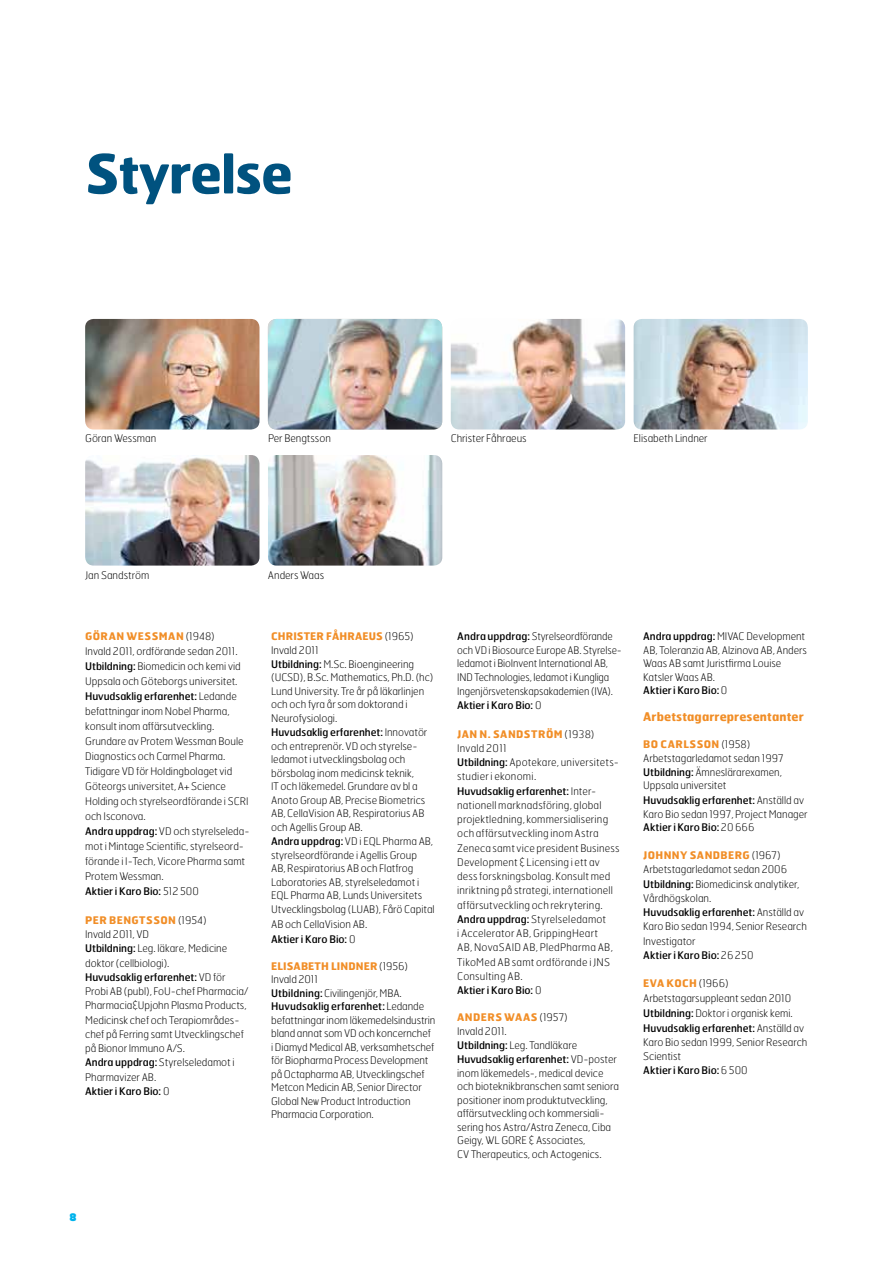
<style>
.page{position:relative;width:893px;height:1263px;background:#fff}
.page>*{position:absolute;margin:0;border:0;box-sizing:border-box;transform-origin:0 0}
.t1{font:700 54px "Hermes";letter-spacing:-.02em;color:#00527f}
.t2{font:700 12px "Hermes";letter-spacing:.01em;color:#f18e27}
.t3{font:100 10.5px/13.6px "Hermes";letter-spacing:-.005em;color:#000}
.t4{font:100 10.5px/14.2px "Hermes";letter-spacing:.015em;color:#000}
.t5{font:900 10.5px "Hermes";color:#00b3ec}
.s1{font-weight:700;color:#f18e27}
.s2{font-weight:400}
</style>
<div class="page">
<img style="left:451px;top:319px;width:174px;height:110px">
<img style="left:634px;top:319px;width:174px;height:110px">
<img style="left:268px;top:455px;width:174px;height:111px">
<img style="left:268px;top:319px;width:174px;height:110px">
<img style="left:85px;top:319px;width:174px;height:110px">
<img style="left:85px;top:455px;width:174px;height:111px">
<h1 class="t1" style="left:85px;top:138px;width:209px">STYRELSE</h1>
<p class="t3" style="left:85px;top:431px;width:73px">Göran Wessman</p>
<p class="t3" style="left:268px;top:431px;width:64px">Per Bengtsson</p>
<p class="t3" style="left:451px;top:431px;width:77px">Christer Fåhraeus</p>
<p class="t3" style="left:634px;top:431px;width:76px">Elisabeth Lindner</p>
<p class="t3" style="left:85px;top:568px;width:66px">Jan Sandström</p>
<p class="t3" style="left:268px;top:568px;width:58px">Anders Waas</p>
<p class="t3" style="left:85px;top:629px;width:166px;line-height:15px"><span class="s1">GÖRAN WESSMAN</span> (1948)<br>Invald 2011, ordförande sedan 2011.<br><span class="s2">Utbildning:</span> Biomedicin och kemi vid<br>Uppsala och Göteborgs universitet.<br><span class="s2">Huvudsaklig erfarenhet:</span> Ledande befattningar inom Nobel Pharma, konsult inom affärsutveckling.<br>Grundare av Protem Wessman Boule<br>Diagnostics och Carmel Pharma.<br>Tidigare VD för Holdingbolaget vid<br>Göteorgs universitet, A+ Science<br>Holding och styrelseordförande i SCRI och Isconova.<br><span class="s2">Andra uppdrag:</span> VD och styrelseleda&shy;mot i Mintage Scientific, styrelseord&shy;förande i I -Tech, Vicore Pharma samt<br>Protem Wessman.<br><span class="s2">Aktier i Karo Bio:</span> 512 500</p>
<p class="t3" style="left:85px;top:912px;width:165px;line-height:14.2px"><span class="s1">PER BENGTSSON</span> (1954)<br>Invald 2011, VD<br><span class="s2">Utbildning:</span> Leg. läkare, Medicine doktor (cellbiologi).<br><span class="s2">Huvudsaklig erfarenhet:</span> VD för<br>Probi AB (publ), FoU-chef Pharmacia/<br>Pharmacia&amp;Upjohn Plasma Products,<br>Medicinsk chef och Terapiområdes&shy;chef på Ferring samt Utvecklingschef på Bionor Immuno A/S.<br><span class="s2">Andra uppdrag:</span> Styrelseledamot i<br>Pharmavizer AB.<br><span class="s2">Aktier i Karo Bio:</span> 0</p>
<p class="t3" style="left:271px;top:629px;width:165px"><span class="s1">CHRISTER FÅHRAEUS</span> (1965)<br>Invald 2011<br><span class="s2">Utbildning:</span> M.Sc. Bioengineering (UCSD), B.Sc. Mathematics, Ph.D. (hc)<br>Lund University. Tre år på läkarlinjen och och fyra år som doktorand i<br>Neurofysiologi.<br><span class="s2">Huvudsaklig erfarenhet:</span> I nnovatör och entreprenör. VD och styrelse&shy;ledamot i utvecklingsbolag och börsbolag inom medicinsk teknik,<br>IT och läkemedel. Grundare av bl a<br>Anoto G roup AB, Precise Biometrics<br>AB, CellaVision AB, Respiratorius AB och Agellis Group AB.<br><span class="s2">Andra uppdrag:</span> VD i EQL Pharma AB, styrelseordförande i Agellis G roup<br>AB, Respiratorius AB och Flatfrog<br>Laboratories AB, styrelseledamot i<br>EQL Pharma AB, Lunds Universitets<br>Utvecklingsbolag (LUAB), Fårö Capital</p>
<p class="t3" style="left:271px;top:916px;width:98px;line-height:15px">AB och CellaVision AB.<br><span class="s2">Aktier i Karo Bio:</span> 0</p>
<p class="t3" style="left:271px;top:959px;width:166px"><span class="s1">ELISABETH LINDNER</span> (1956)<br>Invald 2011<br><span class="s2">Utbildning:</span> Civilingenjör, MBA.<br><span class="s2">Huvudsaklig erfarenhet:</span> Ledande befattningar inom läkemedelsindustrin bland annat som VD och koncernchef i D iamyd Medical AB, verksamhetschef för Biopharma Process Development på Octapharma AB, Utvecklingschef<br>Metcon Medicin AB, Senior Director<br>Global New Product I ntroduction<br>Pharmacia Corporation.</p>
<p class="t5" style="left:69px;top:1210px;width:9px">8</p>
<p class="t3" style="left:457px;top:629px;width:166px"><span class="s2">Andra uppdrag:</span>Styrelseordförande och VD i Biosource Europe AB. Styrelse&shy;ledamot i BioI nvent I nternational AB,<br>IND Technologies, ledamot i Kungliga<br>I ngenjörsvetenskapsakademien (IVA).<br><span class="s2">Aktier i Karo Bio:</span> 0</p>
<p class="t4" style="left:457px;top:726px;width:164px"><span class="s1">JAN N. SANDSTRÖM</span> (1938)<br>Invald 2011<br><span class="s2">Utbildning:</span> Apotekare, universitets&shy;studier i ekonomi.<br><span class="s2">Huvudsaklig erfarenhet:</span> I nter&shy;nationell marknadsföring, global projektledning, kommersialisering och affärsutveckling inom Astra<br>Zeneca samt vice president Business<br>Development &amp; Licensing i ett av dess forskningsbolag. Konsult med inriktning på strategi, internationell affärsutveckling och rekrytering.<br><span class="s2">Andra uppdrag:</span> Styrelseledamot<br>i Accelerator AB, GrippingHeart<br>AB, NovaSAID AB, PledPharma AB,<br>TikoMed AB samt ordförande i JNS<br>Consulting AB.<br><span class="s2">Aktier i Karo Bio:</span> 0</p>
<p class="t3" style="left:457px;top:1010px;width:163px"><span class="s1">ANDERS WAAS</span> (1957)<br>Invald 2011.<br><span class="s2">Utbildning:</span> Leg. Tandläkare<br><span class="s2">Huvudsaklig erfarenhet:</span> VD -poster inom läkemedels-, medical device och bioteknikbranschen samt seniora positioner inom produktutveckling, affärsutveckling och kommersiali&shy;sering hos Astra/Astra Zeneca, Ciba<br>Geigy, WL GORE</p>
<p class="t3" style="left:457px;top:1133px;width:146px;text-indent:72px">&amp; Associates,<br>CV Therapeutics, och Actogenics.</p>
<p class="t3" style="left:643px;top:629px;width:165px"><span class="s2">Andra uppdrag:</span> MIVAC Development<br>AB, Toleranzia AB, Alzinova AB, Anders<br>Waas AB samt Juristfirma Louise<br>Katsler Waas AB.<br><span class="s2">Aktier i Karo Bio:</span> 0</p>
<p class="t2" style="left:643px;top:709px;width:162px">ARBETSTAGARREPRESENTANTER</p>
<p class="t3" style="left:643px;top:737px;width:166px"><span class="s1">BO CARLSSON</span> (1958)<br>Arbetstagarledamot sedan 1997<br><span class="s2">Utbildning:</span> Ämneslärarexamen,<br>Uppsala universitet<br><span class="s2">Huvudsaklig erfarenhet:</span> Anställd av<br>Karo Bio sedan 1997, Project Manager<br><span class="s2">Aktier i Karo Bio:</span> 20 666</p>
<p class="t3" style="left:643px;top:848px;width:165px;line-height:14.2px"><span class="s1">JOHNNY SANDBERG</span> (1967)<br>Arbetstagarledamot sedan 2006<br><span class="s2">Utbildning:</span> Biomedicinsk analytiker,<br>Vårdhögskolan.<br><span class="s2">Huvudsaklig erfarenhet:</span> Anställd av<br>Karo Bio sedan 1994, Senior Research<br>I nvestigator<br><span class="s2">Aktier i Karo Bio:</span> 26 250</p>
<p class="t3" style="left:643px;top:976px;width:166px;line-height:14.5px"><span class="s1">EVA KOCH</span> (1966)<br>Arbetstagarsuppleant sedan 2010<br><span class="s2">Utbildning:</span> Doktor i organisk kemi.<br><span class="s2">Huvudsaklig erfarenhet:</span> Anställd av<br>Karo Bio sedan 1999, Senior Research<br>Scientist<br><span class="s2">Aktier i Karo Bio:</span> 6 500</p>
</div>
